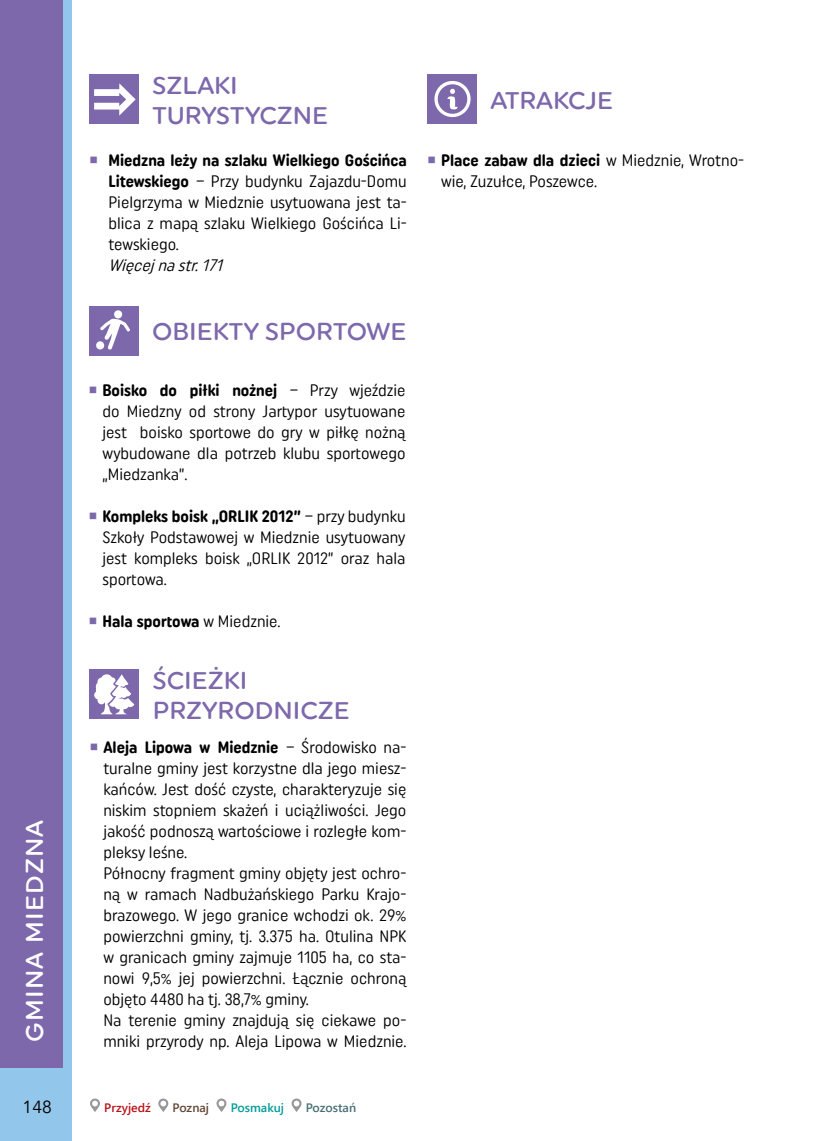
<style>
.page{position:relative;width:819px;height:1141px;background:#fff}
.page>*{position:absolute;margin:0;border:0;box-sizing:border-box;transform-origin:0 0}
.t1{font:500 24.5px/29.8px "Uniform Rnd";color:#7d68ac}
.t2{font:500 24.5px "Uniform Rnd";letter-spacing:.05em;color:#fff}
.t3{font:17.5px "Avenir LT Pro";color:#000}
.t4{font:16.62px/21px "Uniform Rnd Cond";color:#000;text-align:justify}
.t5{font:700 16.62px "Uniform Rnd Cond";color:#000}
.t6{font:italic 16.62px "Uniform Rnd Cond";color:#000}
.t7{font:600 12.25px "Segoe UI";color:#b91115}
.t8{font:600 12.25px "Segoe UI";color:#009d9a}
.t9{font:600 12.25px "Segoe UI";color:#477073}
.t10{font:600 12.25px "Segoe UI";color:#634536}
.s1{color:#7d68ac}
.s2{font-weight:700}
.s3{font-weight:400}
</style>
<div class="page">
<svg style="left:90px;top:1098px;width:10px;height:14px"></svg>
<svg style="left:158px;top:1098px;width:10px;height:14px"></svg>
<svg style="left:216px;top:1098px;width:10px;height:14px"></svg>
<svg style="left:291px;top:1098px;width:10px;height:14px"></svg>
<div style="left:63px;top:0;width:9px;height:1141px;background:#93c6eb"></div>
<div style="left:0;top:0;width:63px;height:1141px;background:#7d68ac"></div>
<div style="left:0;top:1068px;width:72px;height:73px;background:#93c6eb"></div>
<div style="left:89px;top:669px;width:50px;height:49px;background:#7d68ac"></div>
<svg style="left:101px;top:714px;width:26px;height:1px"></svg>
<svg style="left:94px;top:674px;width:40px;height:40px"></svg>
<div style="left:427px;top:74px;width:50px;height:50px;background:#7d68ac"></div>
<svg style="left:434px;top:81px;width:37px;height:36px"></svg>
<div style="left:89px;top:306px;width:49px;height:49px;background:#7d68ac"></div>
<svg style="left:96px;top:310px;width:34px;height:39px"></svg>
<div style="left:89px;top:74px;width:50px;height:50px;background:#7d68ac"></div>
<svg style="left:94px;top:83px;width:42px;height:33px"></svg>
<h1 class="t1" style="left:152px;top:70px;width:177px">SZLAKI<br>TURYSTYCZNE</h1>
<p class="t4" style="left:108px;top:150px;width:300px;text-indent:-19px"><span class="s1">○</span> <span class="s2">Miedzna leży na szlaku Wielkiego Gościńca Litewskiego</span> – Przy budynku Zajazdu-Domu Pielgrzyma w Miedznie usytuowana jest ta&shy;blica z mapą szlaku Wielkiego Gościńca Li&shy;tewskiego.</p>
<p class="t6" style="left:108px;top:256px;width:120px">Więcej nastr.171</p>
<h1 class="t1" style="left:152px;top:316px;width:256px">OB IEKTY SPORTOWE</h1>
<h1 class="t2" style="left:20px;top:1042px;width:223px;rotate:-90deg">GMINA MIEDZNA</h1>
<p class="t4" style="left:102px;top:380px;width:304px;text-indent:-14px"><span class="s1">○</span> <span class="s2">Boisko do piłki nożnej</span> – Przy wjeździe do Miedzny od strony Jartypor usytuowane jest boisko sportowe do gry w piłkę nożną wybudowane dla potrzeb klubu sportowego „Miedzanka”.</p>
<p class="t4" style="left:102px;top:506px;width:304px;text-indent:-14px"><span class="s1">○</span> <span class="s2">Kompleks boisk „ORLIK 2012”</span> – przy budynku Szkoły Podstawowej w Miedznie usytuowany jest kompleks boisk „ORLIK 2012” oraz hala sportowa.</p>
<p class="t5" style="left:88px;top:611px;width:193px"><span class="s1">○</span> Hala sportowa <span class="s3">w Miedznie.</span></p>
<h1 class="t1" style="left:153px;top:665px;width:198px">ŚCIEŻKI<br>PRZYRODNICZE</h1>
<p class="t4" style="left:103px;top:737px;width:304px;text-align:left;text-indent:-14px"><span class="s1">○</span> <span class="s2">Aleja Lipowa w Miedznie</span> – Środowisko na&shy;turalne gminy jest korzystne dla jego miesz&shy;kańców. Jest dość czyste, charakteryzuje się niskim stopniem skażeń i uciążliwości. Jego jakość podnoszą wartościowe i rozległe kom&shy;pleksy leśne.<br>Północny fragment gminy objęty jest ochro&shy;ną w ramach Nadbużańskiego Parku Krajo&shy;brazowego. W jego granice wchodzi ok. 29% powierzchni gminy, tj. 3.375 ha. Otulina NPK w granicach gminy zajmuje 1105 ha, co sta&shy;nowi 9,5% jej powierzchni. Łącznie ochroną objęto 4480 ha tj. 38,7% gminy.<br>Na terenie gminy znajdują się ciekawe po&shy;mniki przyrody np. Aleja Lipowa w Miedznie.</p>
<p class="t3" style="left:23px;top:1096px;width:31px">148</p>
<p class="t7" style="left:104px;top:1096px;width:48px">Przyjedź</p>
<p class="t10" style="left:172px;top:1096px;width:38px">Poznaj</p>
<p class="t8" style="left:231px;top:1096px;width:55px">Posmakuj</p>
<p class="t9" style="left:306px;top:1096px;width:52px">Pozostań</p>
<h1 class="t1" style="left:490px;top:85px;width:124px">ATRAKCJE</h1>
<p class="t4" style="left:441px;top:150px;width:304px;text-indent:-14px"><span class="s1">○</span> <span class="s2">Place zabaw dla dzieci</span> w Miedznie, Wrotno&shy;wie, Zuzułce, Poszewce.</p>
</div>
